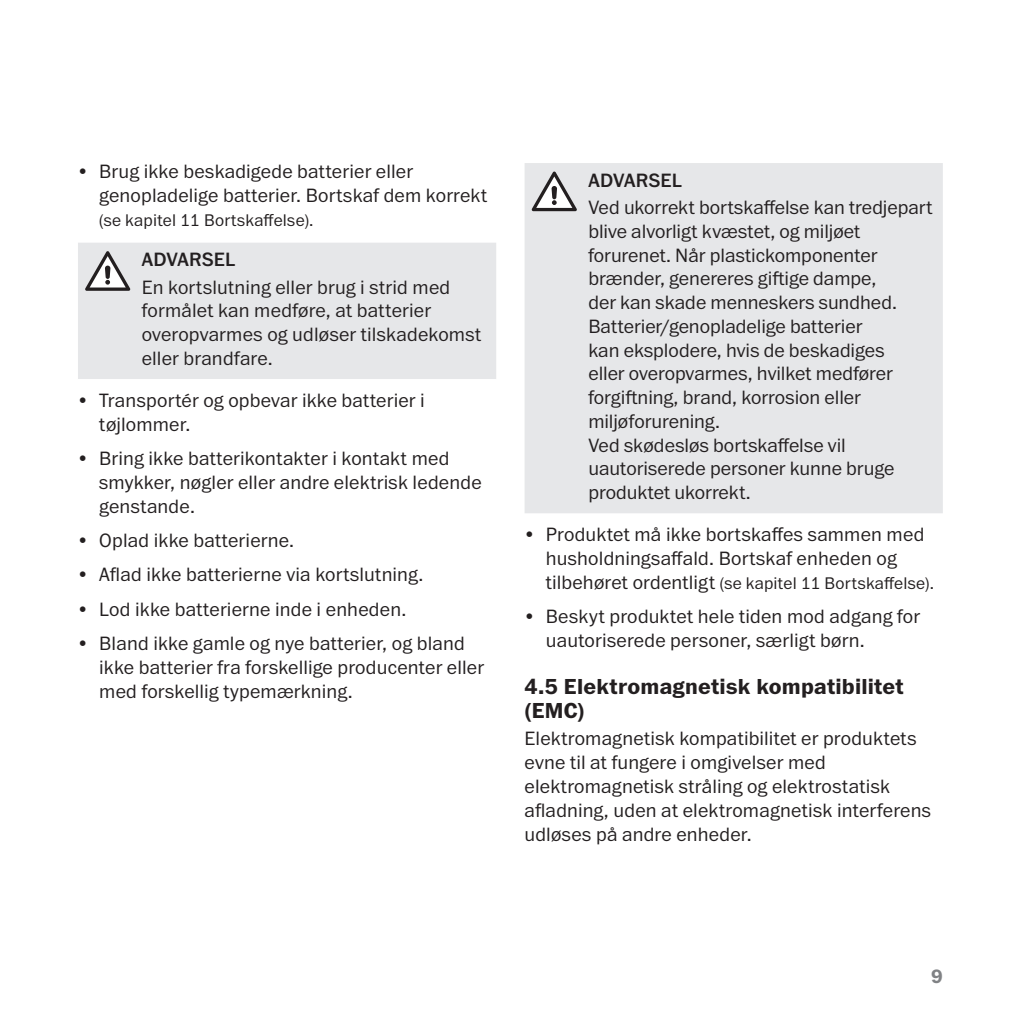
<style>
.page{position:relative;width:1035px;height:1035px;background:#fff}
.page>*{position:absolute;margin:0;border:0;box-sizing:border-box;transform-origin:0 0}
.Head_3{font:700 22.5px/23.8px "Franklin ITC Pro";letter-spacing:.01em;color:#231f20}
.Body{font:300 20px/23.8px "Franklin ITC Pro";letter-spacing:.01em;color:#231f20}
.Head_4{font:500 20px "Franklin ITC Pro";letter-spacing:.01em;color:#231f20}
.t1{font:700 20px "Franklin ITC Pro";color:#808285}
.t2{font:300 17.5px "Franklin ITC Pro";letter-spacing:.015em;color:#231f20}
.s1{font-size:20px}
</style>
<div class="page">
<div style="left:78px;top:243px;width:418px;height:136px;background:#e6e7e9"></div>
<svg style="left:85px;top:251px;width:45px;height:40px"></svg>
<div style="left:524px;top:163px;width:419px;height:350px;background:#e6e7e9"></div>
<svg style="left:531px;top:171px;width:46px;height:40px"></svg>
<p class="Body" style="left:99px;top:160px;width:390px;text-indent:-21px">• Brug ikke beskadigede batterier eller genopladelige batterier. Bortskaf dem korrekt</p>
<p class="t2" style="left:99px;top:210px;width:216px">(se kapitel 11 Bortskaffelse).</p>
<p class="Head_4" style="left:142px;top:248px;width:95px">ADVARSEL</p>
<p class="Body" style="left:142px;top:276px;width:341px">En kortslutning eller brug i strid med formålet kan medføre, at batterier overopvarmes og udløser tilskadekomst eller brandfare.</p>
<p class="Body" style="left:99px;top:389px;width:327px;text-indent:-21px">• Transportér og opbevar ikke batterier i tøjlommer.</p>
<p class="Body" style="left:99px;top:447px;width:384px;text-indent:-21px">• Bring ikke batterikontakter i kontakt med smykker, nøgler eller andre elektrisk ledende genstande.</p>
<p class="Body" style="left:78px;top:529px;width:218px">• Oplad ikke batterierne.</p>
<p class="Body" style="left:78px;top:563px;width:347px">• Aflad ikke batterierne via kortslutning.</p>
<p class="Body" style="left:78px;top:598px;width:330px">• Lod ikke batterierne inde i enheden.</p>
<p class="Body" style="left:99px;top:632px;width:386px;text-indent:-21px">• Bland ikke gamle og nye batterier, og bland ikke batterier fra forskellige producenter eller med forskellig typemærkning.</p>
<p class="Head_4" style="left:588px;top:169px;width:95px">ADVARSEL</p>
<p class="Body" style="left:588px;top:196px;width:346px">Ved ukorrekt bortskaffelse kan tredjepart blive alvorligt kvæstet, og miljøet forurenet. Når plastickomponenter brænder, genereres giftige dampe,<br>der kan skade menneskers sundhed.<br>Batterier/genopladelige batterier<br>kan eksplodere, hvis de beskadiges<br>eller overopvarmes, hvilket medfører forgiftning, brand, korrosion eller miljøforurening.</p>
<p class="Body" style="left:588px;top:434px;width:307px">Ved skødesløs bortskaffelse vil uautoriserede personer kunne bruge produktet ukorrekt.</p>
<p class="Body" style="left:524px;top:523px;width:401px;text-align:center">• Produktet må ikke bortskaffes sammen med husholdningsaffald. Bortskaf enheden og</p>
<p class="t2" style="left:546px;top:573px;width:390px"><span class="s1">tilbehøret ordentligt</span> (se kapitel 11 Bortskaffelse).</p>
<p class="Body" style="left:546px;top:605px;width:376px;text-indent:-21px">• Beskyt produktet hele tiden mod adgang for uautoriserede personer, særligt børn.</p>
<p class="Head_3" style="left:524px;top:675px;width:380px">4.5 Elektromagnetisk kompatibilitet (EMC)</p>
<p class="Body" style="left:524px;top:727px;width:408px">Elektromagnetisk kompatibilitet er produktets evne til at fungere i omgivelser med elektromagnetisk stråling og elektrostatisk afladning, uden at elektromagnetisk interferens udløses på andre enheder.</p>
<p class="t1" style="left:931px;top:964px;width:13px">9</p>
</div>
